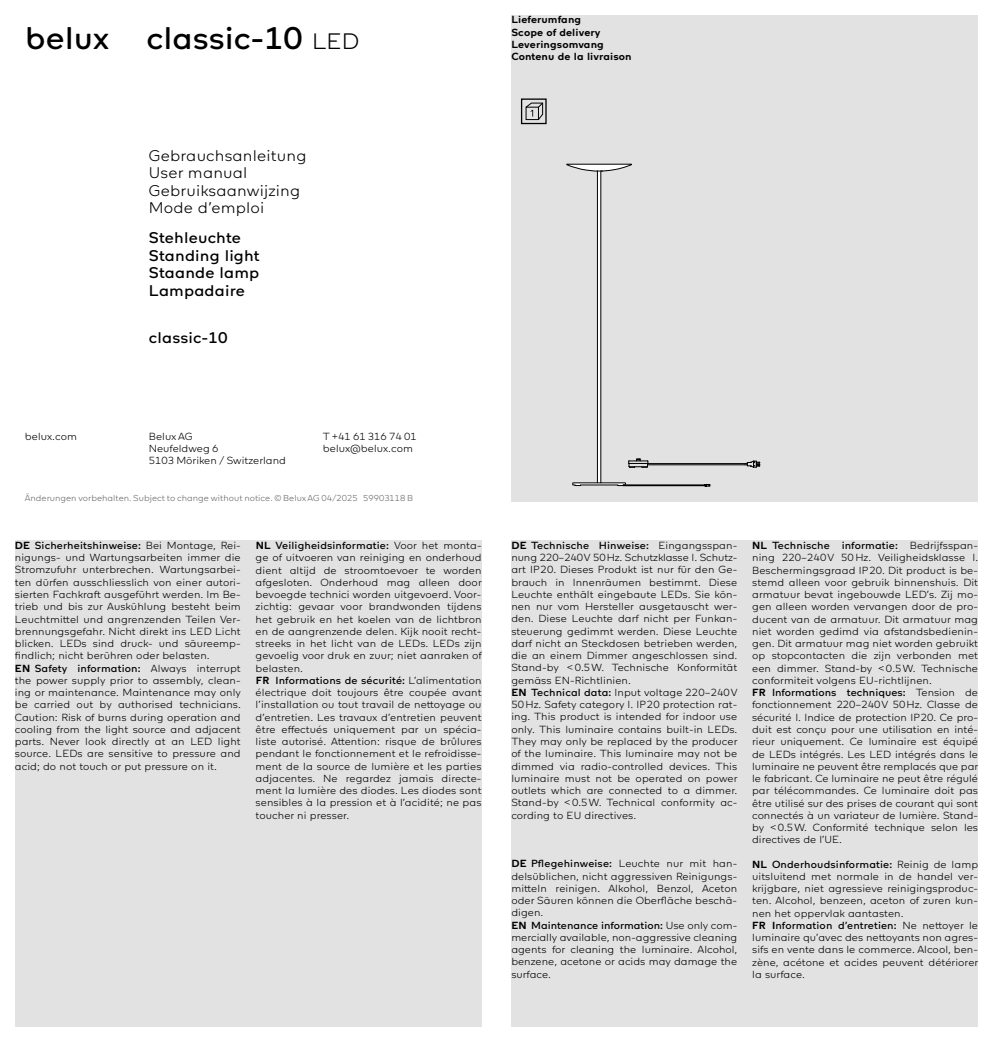
<style>
.page{position:relative;width:993px;height:1042px;background:#fff}
.page>*{position:absolute;margin:0;border:0;box-sizing:border-box;transform-origin:0 0}
.t1{font:31.85px "Kreon";color:#000}
.t2{font:300 22.75px "Kreon";color:#000}
.t3{font:300 15.75px/17.5px "Kreon";letter-spacing:.01em;color:#000}
.t4{font:15.75px/17.5px "Kreon";letter-spacing:.01em;color:#000}
.t5{font:300 10.5px/12.2px "Kreon";letter-spacing:.005em;color:#000}
.t6{font:700 10.5px/12.2px "Kreon";letter-spacing:.01em;color:#000}
.t7{font:300 8.75px "Kreon";color:#6a6864}
.s1{font-weight:700}
.s2{font-weight:400}
</style>
<div class="page">
<div style="left:511px;top:541px;width:466px;height:486px;background:#e2e2e2"></div>
<div style="left:15px;top:541px;width:466px;height:486px;background:#e2e2e2"></div>
<div style="left:511px;top:15px;width:466px;height:486px;background:#e2e2e2"></div>
<div style="left:520px;top:98px;width:26px;height:26px;border:1px solid #000"></div>
<svg style="left:525px;top:102px;width:18px;height:19px"></svg>
<hr style="left:647px;top:463px;width:97px;height:1px;background:#000">
<hr style="left:647px;top:464px;width:97px;height:1px;background:#000">
<svg style="left:744px;top:460px;width:16px;height:8px"></svg>
<svg style="left:566px;top:163px;width:144px;height:324px"></svg>
<h1 class="t1" style="left:25px;top:16px;width:279px">belux classic-10</h1>
<h2 class="t2" style="left:312px;top:26px;width:48px">LED</h2>
<h3 class="t3" style="left:149px;top:147px;width:159px">Gebrauchsanleitung<br>User manual<br>Gebruiksaanwijzing<br>Mode d’emploi</h3>
<h3 class="t4" style="left:149px;top:229px;width:112px">Stehleuchte<br>Standing light<br>Staande lamp<br>Lampadaire</h3>
<h3 class="t4" style="left:149px;top:328px;width:80px">classic-10</h3>
<p class="t5" style="left:25px;top:430px;width:54px">belux.com</p>
<p class="t5" style="left:149px;top:430px;width:138px">Belux AG<br>Neufeldweg 6<br>5103 Möriken / Switzerland</p>
<p class="t5" style="left:322px;top:430px;width:95px">T +41 61 316 74 01 belux@belux.com</p>
<p class="t7" style="left:25px;top:492px;width:390px">Änderungen vorbehalten. Subject to change without notice. © Belux AG 04/2025 59903118 B</p>
<p class="t6" style="left:511px;top:13px;width:94px">Lieferumfang<br>Scope of delivery<br>Leveringsomvang</p>
<p class="t6" style="left:511px;top:50px;width:122px">Contenu de la livraison</p>
<p class="t5" style="left:15px;top:539px;width:227px"><span class="s1">DE</span> <span class="s2">Sicherheitshinweise:</span> Bei Montage, Rei&shy;nigungs- und Wartungsarbeiten immer die Stromzufuhr unterbrechen. Wartungsarbei&shy;ten dürfen ausschliesslich von einer autori&shy;sierten Fachkraft ausgeführt werden. Im Be&shy;trieb und bis zur Auskühlung besteht beim Leuchtmittel und angrenzenden Teilen Ver&shy;brennungsgefahr. Nicht direkt ins LED Licht blicken. LEDs sind druck- und säureemp&shy;findlich; nicht berühren oder belasten.<br><span class="s1">EN</span> <span class="s2">Safety information:</span> Always interrupt the power supply prior to assembly, clean&shy;ing or maintenance. Maintenance may only be carried out by authorised technicians.<br>Caution: Risk of burns during operation and cooling from the light source and adjacent parts. Never look directly at an LED light source. LEDs are sensitive to pressure and acid; do not touch or put pressure on it.</p>
<p class="t5" style="left:511px;top:539px;width:228px"><span class="s1">DE</span> <span class="s2">Technische Hinweise:</span> Eingangsspan&shy;nung 220–240V 50Hz. Schutzklasse I. Schutz&shy;art IP20. Dieses Produkt ist nur für den Ge&shy;brauch in Innenräumen bestimmt. Diese Leuchte enthält eingebaute LEDs. Sie kön&shy;nen nur vom Hersteller ausgetauscht wer&shy;den. Diese Leuchte darf nicht per Funkan&shy;steuerung gedimmt werden. Diese Leuchte darf nicht an Steckdosen betrieben werden, die an einem Dimmer angeschlossen sind.<br>Stand-by &lt;0.5W. Technische Konformität gemäss EN-Richtlinien.<br><span class="s1">EN</span> <span class="s2">Technical data:</span> Input voltage 220–240V 50Hz. Safety category I. IP20 protection rat&shy;ing. This product is intended for indoor use only. This luminaire contains built-in LEDs.<br>They may only be replaced by the producer of the luminaire. This luminaire may not be dimmed via radio-controlled devices. This luminaire must not be operated on power outlets which are connected to a dimmer.<br>Stand-by &lt;0.5W. Technical conformity ac&shy;cording to EU directives.</p>
<p class="t5" style="left:255px;top:539px;width:227px"><span class="s1">NL</span> <span class="s2">Veiligheidsinformatie:</span> Voor het monta&shy;ge of uitvoeren van reiniging en onderhoud dient altijd de stroomtoevoer te worden afgesloten. Onderhoud mag alleen door bevoegde technici worden uitgevoerd. Voor&shy;zichtig: gevaar voor brandwonden tijdens het gebruik en het koelen van de lichtbron en de aangrenzende delen. Kijk nooit recht&shy;streeks in het licht van de LEDs. LEDs zijn gevoelig voor druk en zuur; niet aanraken of belasten.<br><span class="s1">FR</span> <span class="s2">Informations de sécurité:</span> L’alimentation électrique doit toujours être coupée avant l’installation ou tout travail de nettoyage ou d’entretien. Les travaux d’entretien peuvent être effectués uniquement par un spécia&shy;liste autorisé. Attention: risque de brûlures pendant le fonctionnement et le refroidisse&shy;ment de la source de lumière et les parties adjacentes. Ne regardez jamais directe&shy;ment la lumière des diodes. Les diodes sont sensibles à la pression et à l’acidité; ne pas toucher ni presser.</p>
<p class="t5" style="left:752px;top:539px;width:227px"><span class="s1">NL</span> <span class="s2">Technische informatie:</span> Bedrijfsspan&shy;ning 220–240V 50Hz. Veiligheidsklasse I.<br>Beschermingsgraad IP20. Dit product is be&shy;stemd alleen voor gebruik binnenshuis. Dit armatuur bevat ingebouwde LED’s. Zij mo&shy;gen alleen worden vervangen door de pro&shy;ducent van de armatuur. Dit armatuur mag niet worden gedimd via afstandsbedienin&shy;gen. Dit armatuur mag niet worden gebruikt op stopcontacten die zijn verbonden met een dimmer. Stand-by &lt;0.5W. Technische conformiteit volgens EU-richtlijnen.<br><span class="s1">FR</span> <span class="s2">Informations techniques:</span> Tension de fonctionnement 220–240V 50Hz. Classe de sécurité I. Indice de protection IP20. Ce pro&shy;duit est conçu pour une utilisation en inté&shy;rieur uniquement. Ce luminaire est équipé de LEDs intégrés. Les LED intégrés dans le luminaire ne peuvent être remplacés que par le fabricant. Ce luminaire ne peut être régulé par télécommandes. Ce luminaire doit pas être utilisé sur des prises de courant qui sont connectés à un variateur de lumière. Stand&shy;by &lt;0.5W. Conformité technique selon les directives de l’UE.</p>
<p class="t5" style="left:752px;top:857px;width:227px"><span class="s1">NL</span> <span class="s2">Onderhoudsinformatie:</span> Reinig de lamp uitsluitend met normale in de handel ver&shy;krijgbare, niet agressieve reinigingsproduc&shy;ten. Alcohol, benzeen, aceton of zuren kun&shy;nen het oppervlak aantasten.<br><span class="s1">FR I</span><span class="s2">nformation d’entretien:</span> Ne nettoyer le luminaire qu’avec des nettoyants non agres&shy;sifs en vente dans le commerce. Alcool, ben&shy;zène, acétone et acides peuvent détériorer la surface.</p>
<p class="t5" style="left:511px;top:857px;width:227px"><span class="s1">DE</span> <span class="s2">Pflegehinweise:</span> Leuchte nur mit han&shy;delsüblichen, nicht aggressiven Reinigungs&shy;mitteln reinigen. Alkohol, Benzol, Aceton oder Säuren können die Oberfläche beschä&shy;digen.<br><span class="s1">EN</span> <span class="s2">Maintenance information:</span> Use only com&shy;mercially available, non-aggressive cleaning agents for cleaning the luminaire. Alcohol, benzene, acetone or acids may damage the surface.</p>
</div>
